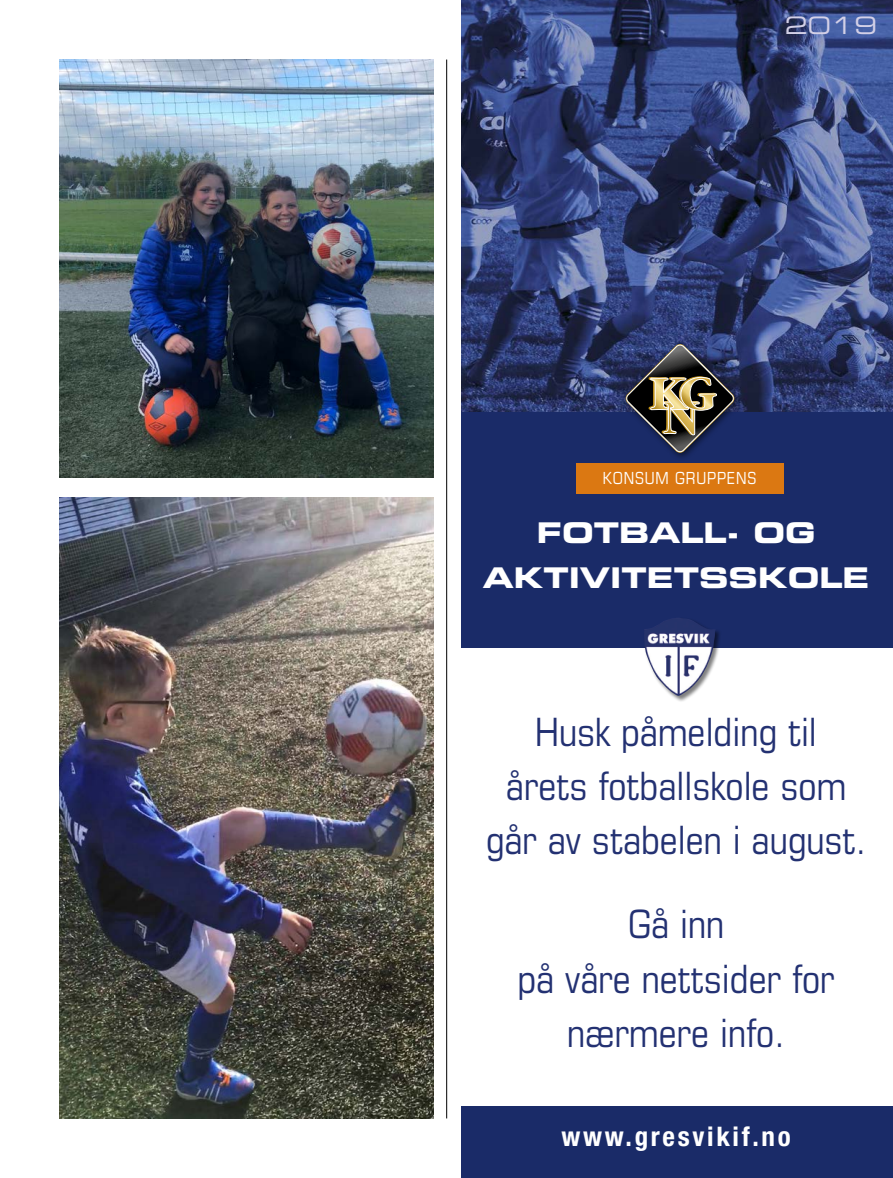
<style>
.page{position:relative;width:893px;height:1178px;background:#fff}
.page>*{position:absolute;margin:0;border:0;box-sizing:border-box;transform-origin:0 0}
.t1{font:condensed 39px/54px "Eurostile";color:#233172;text-align:center}
.t2{font:28.5px/45px "Eurostile Bold Extended Two";color:#fff;text-align:center}
.t3{font:700 condensed 27px "Helvetica Neue LT Std";letter-spacing:.1em;color:#fff}
.t4{font:24px "Eurostile Extended Two";color:#d3d0e7}
.t5{font:condensed 16.65px "Eurostile";letter-spacing:.05em;color:#fff}
</style>
<div class="page">
<img style="left:60px;top:497px;width:374px;height:621px">
<img style="left:60px;top:60px;width:374px;height:417px">
<hr style="left:446px;top:60px;width:1px;height:1058px;background:#000">
<img style="left:462px;top:0;width:431px;height:412px">
<div style="left:462px;top:412px;width:431px;height:235px;background:#1a2b68"></div>
<div style="left:462px;top:1106px;width:431px;height:72px;background:#1a2b68"></div>
<div style="left:576px;top:463px;width:208px;height:30px;background:#db7812"></div>
<div style="left:621px;top:340px;width:122px;height:121px;background:#000;opacity:.6"></div>
<svg style="left:626px;top:344px;width:108px;height:109px"></svg>
<div style="left:643px;top:617px;width:79px;height:85px;background:#000;opacity:.5"></div>
<img style="left:644px;top:618px;width:72px;height:78px">
<p class="t4" style="left:785px;top:9px;width:94px">2019</p>
<p class="t5" style="left:603px;top:468px;width:155px">KONSUM GRUPPENS</p>
<p class="t2" style="left:483px;top:509px;width:388px">FOTBALL- OG<br>AKTIVITETSSKOLE</p>
<p class="t1" style="left:486px;top:705px;width:382px">Husk påmelding til<br>årets fotballskole som går av stabelen i august.</p>
<p class="t1" style="left:518px;top:897px;width:319px">Gå inn<br>på våre nettsider for nærmere info.</p>
<p class="t3" style="left:561px;top:1120px;width:231px">www.gresvikif.no</p>
</div>
